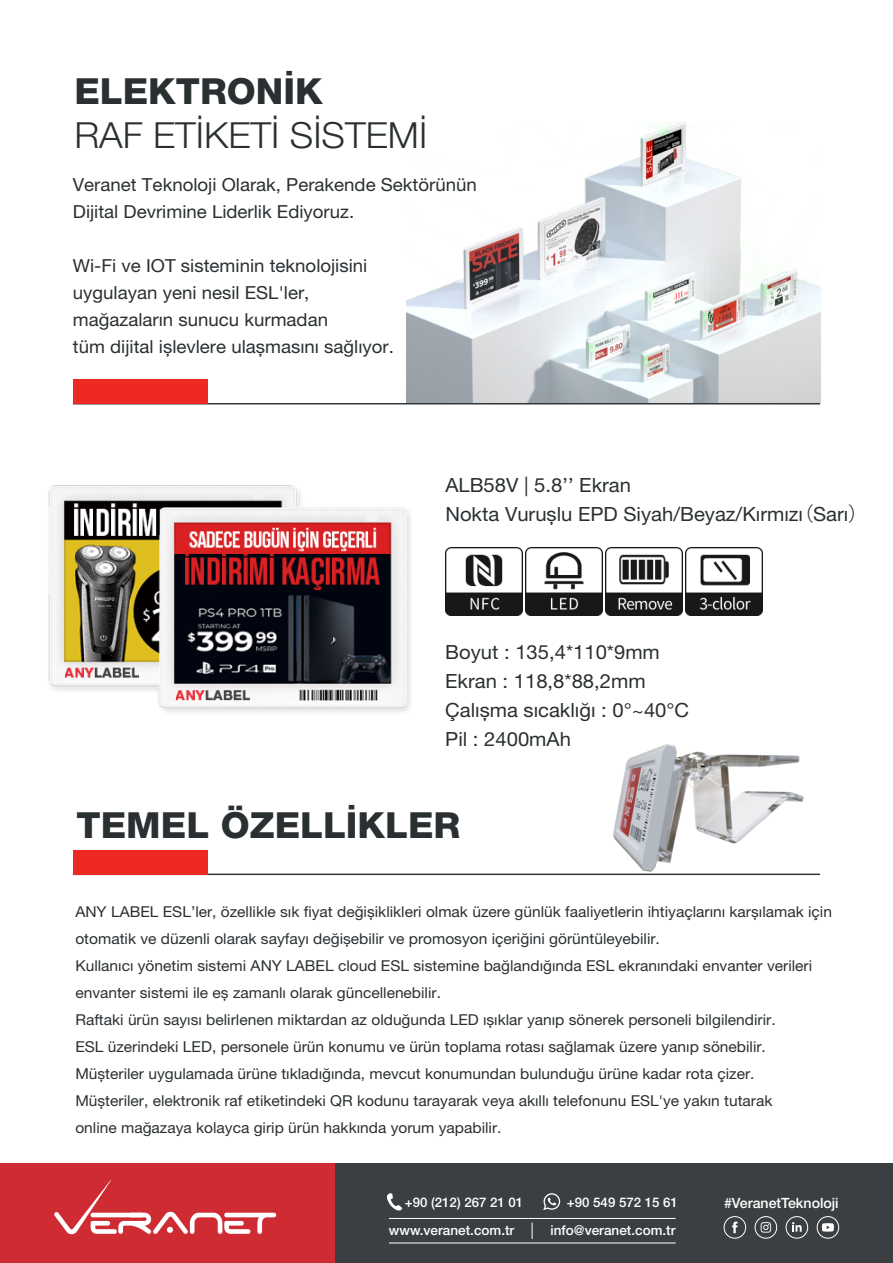
<style>
.page{position:relative;width:893px;height:1263px;background:#fff}
.page>*{position:absolute;margin:0;border:0;box-sizing:border-box;transform-origin:0 0}
.t1{font:800 36px "Helvetica Neue LT Pro";color:#2a2f32;scale:1.04 1}
.t2{font:300 36px "Helvetica Neue LT Pro";color:#2a2f32;scale:1.04 1}
.t3{font:19.5px/29.4px "Helvetica Neue LT Pro";color:#2a2f32;scale:1.04 1}
.t4{font:18px/27px "Helvetica Neue LT Pro";color:#2a2f32;scale:1.04 1}
.t5{font:15px/27px "Helvetica Neue LT Pro";color:#2a2f32;scale:1.04 1}
.t6{font:500 14.1px "Helvetica Neue LT Pro";color:#fff}
.t7{font:500 13.5px "Helvetica Neue LT Pro";color:#fff}
.t8{font:500 13.2px "Helvetica Neue LT Pro";color:#fff}
.s1{font-family:"Koz Go Pr 6 N"}
</style>
<div class="page">
<div style="left:0;top:1163px;width:335px;height:100px;background:#cf2b33"></div>
<div style="left:335px;top:1163px;width:558px;height:100px;background:#3b3f41"></div>
<svg style="left:54px;top:1180px;width:222px;height:54px"></svg>
<div style="left:817px;top:1216px;width:22px;height:22px;border:1px solid #fff;border-radius:50%"></div>
<svg style="left:822px;top:1223px;width:12px;height:8px"></svg>
<div style="left:786px;top:1216px;width:22px;height:22px;border:1px solid #fff;border-radius:50%"></div>
<svg style="left:792px;top:1222px;width:10px;height:10px"></svg>
<div style="left:724px;top:1216px;width:22px;height:22px;border:1px solid #fff;border-radius:50%"></div>
<svg style="left:732px;top:1221px;width:5px;height:12px"></svg>
<div style="left:755px;top:1216px;width:22px;height:22px;border:1px solid #fff;border-radius:50%"></div>
<svg style="left:761px;top:1222px;width:10px;height:10px"></svg>
<hr style="left:389px;top:1218px;width:287px;height:1px;background:#fff">
<hr style="left:389px;top:1242px;width:287px;height:1px;background:#fff">
<svg style="left:532px;top:1222px;width:1px;height:17px"></svg>
<svg style="left:543px;top:1193px;width:17px;height:17px"></svg>
<svg style="left:387px;top:1193px;width:15px;height:18px"></svg>
<img style="left:407px;top:121px;width:413px;height:282px">
<hr style="left:73px;top:403px;width:747px;height:1px;background:#33373a">
<div style="left:73px;top:379px;width:135px;height:25px;background:#ee2823"></div>
<hr style="left:73px;top:873px;width:747px;height:2px;background:#33373a">
<div style="left:73px;top:850px;width:135px;height:24px;background:#ee2823"></div>
<img style="left:48px;top:485px;width:363px;height:227px">
<img style="left:525px;top:547px;width:77px;height:68px">
<img style="left:445px;top:547px;width:77px;height:68px">
<img style="left:605px;top:547px;width:77px;height:68px">
<img style="left:685px;top:547px;width:77px;height:68px">
<img style="left:613px;top:745px;width:191px;height:126px">
<h1 class="t1" style="left:74px;top:70px;width:240px">ELEKTRONİK</h1>
<h1 class="t2" style="left:74px;top:113px;width:341px">RAF ETİKETİ SİSTEMİ</h1>
<p class="t4" style="left:73px;top:171px;width:390px">Veranet Teknoloji Olarak, Perakende Sektörünün<br>Dijital Devrimine Liderlik Ediyoruz.</p>
<p class="t4" style="left:73px;top:252px;width:310px">Wi-Fi ve IOT sisteminin teknolojisini uygulayan yeni nesil ESL'ler, mağazaların sunucu kurmadan<br>tüm dijital ișlevlere ulașmasını sağlıyor.</p>
<h2 class="t3" style="left:445px;top:470px;width:408px">ALB58V | 5.8’’ Ekran<br>Nokta Vurușlu EPD Siyah/Beyaz/Kırmızı<span class="s1">（</span>Sarı<span class="s1">）</span></h2>
<h2 class="t3" style="left:445px;top:637px;width:236px">Boyut : 135,4*110*9mm<br>Ekran : 118,8*88,2mm<br>Çalıșma sıcaklığı : 0°~40°C<br>Pil : 2400mAh</h2>
<h1 class="t1" style="left:77px;top:804px;width:371px">TEMEL ÖZELLİKLER</h1>
<p class="t5" style="left:75px;top:898px;width:729px">ANY LABEL ESL’ler, özellikle sık fiyat değișiklikleri olmak üzere günlük faaliyetlerin ihtiyaçlarını karșılamak için otomatik ve düzenli olarak sayfayı değișebilir ve promosyon içeriğini görüntüleyebilir.<br>Kullanıcı yönetim sistemi ANY LABEL cloud ESL sistemine bağlandığında ESL ekranındaki envanter verileri envanter sistemi ile eș zamanlı olarak güncellenebilir.<br>Raftaki ürün sayısı belirlenen miktardan az olduğunda LED ıșıklar yanıp sönerek personeli bilgilendirir.<br>ESL üzerindeki LED, personele ürün konumu ve ürün toplama rotası sağlamak üzere yanıp sönebilir.<br>Müșteriler uygulamada ürüne tıkladığında, mevcut konumundan bulunduğu ürüne kadar rota çizer.<br>Müșteriler, elektronik raf etiketindeki QR kodunu tarayarak veya akıllı telefonunu ESL'ye yakın tutarak<br>online mağazaya kolayca girip ürün hakkında yorum yapabilir.</p>
<p class="t8" style="left:405px;top:1194px;width:120px">+90 (212) 267 21 01</p>
<p class="t8" style="left:567px;top:1194px;width:113px">+90 549 572 15 61</p>
<p class="t7" style="left:389px;top:1221px;width:127px">www.veranet.com.tr</p>
<p class="t7" style="left:551px;top:1221px;width:126px">info@veranet.com.tr</p>
<p class="t6" style="left:724px;top:1195px;width:116px">#VeranetTeknoloji</p>
</div>
